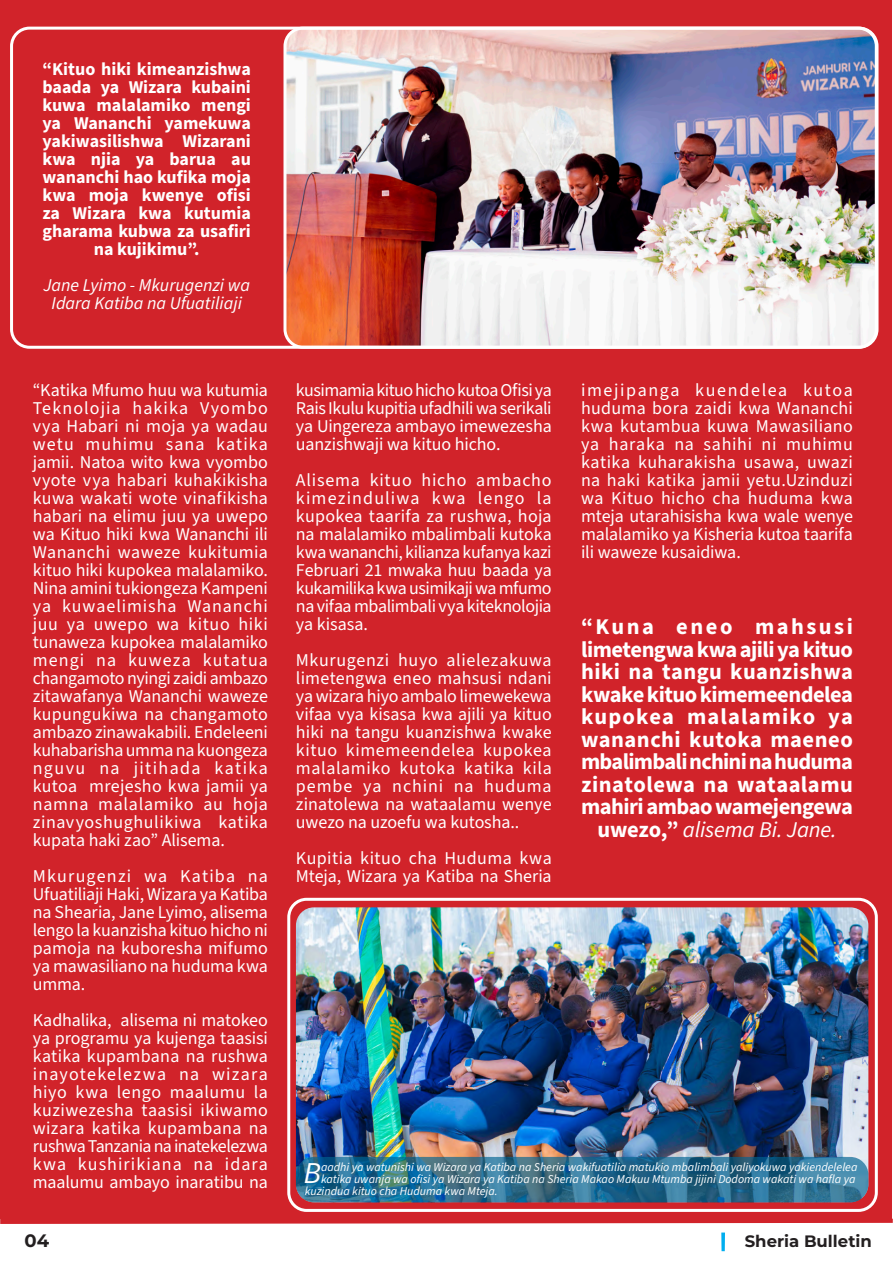
<style>
.page{position:relative;width:893px;height:1263px;background:#fff}
.page>*{position:absolute;margin:0;border:0;box-sizing:border-box;transform-origin:0 0}
.t1{font:italic 30.3px "Source Sans 3";color:#fff}
.MainText{font:700 22.5px/22.5px "Source Sans 3";letter-spacing:.015em;color:#fff;text-align:center}
.MainText-2{font:18px/18px "Source Sans 3";letter-spacing:-.005em;color:#fff;text-align:justify}
.t2{font:700 18px/18px "Source Sans 3";color:#fff;text-align:center}
.t3{font:italic 18px/18px "Source Sans 3";color:#fff;text-align:center}
.t4{font:700 18px "Montserrat";color:#231f20}
.t5{font:700 16.5px "Montserrat";color:#231f20}
.t6{font:italic 12px "Source Sans 3";color:#fff}
.s1{font-weight:400;font-style:italic}
</style>
<div class="page">
<svg style="left:721px;top:1232px;width:4px;height:19px"></svg>
<svg style="left:0;top:1219px;width:893px;height:5px;background:#d63c42"></svg>
<div style="left:1px;top:0;width:891px;height:1218px;background:#d1232a"></div>
<img style="left:287px;top:28px;width:589px;height:317px">
<div style="left:10px;top:27px;width:868px;height:322px;border:3px solid #fff;border-radius:18px"></div>
<div style="left:287px;top:898px;width:591px;height:314px;border:3px solid #fff;border-radius:18px"></div>
<img style="left:296px;top:907px;width:572px;height:295px">
<svg style="left:296px;top:1157px;width:572px;height:45px;background:#2c6e8f"></svg>
<p class="t2" style="left:43px;top:60px;width:210px">“Kituo hiki kimeanzishwa baada ya Wizara kubaini kuwa malalamiko mengi ya Wananchi yamekuwa yakiwasilishwa Wizarani kwa njia ya barua au wananchi hao kufika moja kwa moja kwenye ofisi za Wizara kwa kutumia gharama kubwa za usafiri na kujikimu”.</p>
<p class="t3" style="left:43px;top:276px;width:208px">Jane Lyimo - Mkurugenzi wa<br>Idara Katiba na Ufuatiliaji</p>
<p class="MainText-2" style="left:33px;top:381px;width:237px">“Katika Mfumo huu wa kutumia Teknolojia hakika Vyombo vya Habari ni moja ya wadau wetu muhimu sana katika jamii. Natoa wito kwa vyombo vyote vya habari kuhakikisha kuwa wakati wote vinafikisha habari na elimu juu ya uwepo wa Kituo hiki kwa Wananchi ili Wananchi waweze kukitumia kituo hiki kupokea malalamiko.<br>Nina amini tukiongeza Kampeni ya kuwaelimisha Wananchi juu ya uwepo wa kituo hiki tunaweza kupokea malalamiko mengi na kuweza kutatua changamoto nyingi zaidi ambazo zitawafanya Wananchi waweze kupungukiwa na changamoto ambazo zinawakabili. Endeleeni kuhabarisha umma na kuongeza nguvu na jitihada katika kutoa mrejesho kwa jamii ya namna malalamiko au hoja zinavyoshughulikiwa katika kupata haki zao” Alisema.</p>
<p class="MainText-2" style="left:33px;top:867px;width:237px">Mkurugenzi wa Katiba na Ufuatiliaji Haki, Wizara ya Katiba na Shearia, Jane Lyimo, alisema lengo la kuanzisha kituo hicho ni pamoja na kuboresha mifumo ya mawasiliano na huduma kwa umma.</p>
<p class="MainText-2" style="left:33px;top:1011px;width:237px">Kadhalika, alisema ni matokeo ya programu ya kujenga taasisi katika kupambana na rushwa inayotekelezwa na wizara hiyo kwa lengo maalumu la kuziwezesha taasisi ikiwamo wizara katika kupambana na rushwa Tanzania na inatekelezwa kwa kushirikiana na idara maalumu ambayo inaratibu na</p>
<p class="MainText-2" style="left:296px;top:381px;width:257px">kusimamia kituo hicho kutoa Ofisi ya Rais Ikulu kupitia ufadhili wa serikali ya Uingereza ambayo imewezesha uanzishwaji wa kituo hicho.</p>
<p class="MainText-2" style="left:296px;top:471px;width:257px">Alisema kituo hicho ambacho kimezinduliwa kwa lengo la kupokea taarifa za rushwa, hoja na malalamiko mbalimbali kutoka kwa wananchi, kilianza kufanya kazi Februari 21 mwaka huu baada ya kukamilika kwa usimikaji wa mfumo na vifaa mbalimbali vya kiteknolojia ya kisasa.</p>
<p class="MainText-2" style="left:296px;top:651px;width:257px">Mkurugenzi huyo alielezakuwa limetengwa eneo mahsusi ndani ya wizara hiyo ambalo limewekewa vifaa vya kisasa kwa ajili ya kituo hiki na tangu kuanzishwa kwake kituo kimemeendelea kupokea malalamiko kutoka katika kila pembe ya nchini na huduma zinatolewa na wataalamu wenye uwezo na uzoefu wa kutosha..</p>
<p class="MainText-2" style="left:296px;top:849px;width:257px">Kupitia kituo cha Huduma kwa<br>Mteja, Wizara ya Katiba na Sheria</p>
<p class="MainText-2" style="left:581px;top:381px;width:273px">imejipanga kuendelea kutoa huduma bora zaidi kwa Wananchi kwa kutambua kuwa Mawasiliano ya haraka na sahihi ni muhimu katika kuharakisha usawa, uwazi na haki katika jamii yetu.Uzinduzi wa Kituo hicho cha huduma kwa mteja utarahisisha kwa wale wenye malalamiko ya Kisheria kutoa taarifa ili waweze kusaidiwa.</p>
<p class="MainText" style="left:581px;top:615px;width:273px">“Kuna eneo mahsusi limetengwa kwa ajili ya kituo hiki na tangu kuanzishwa kwake kituo kimemeendelea kupokea malalamiko ya wananchi kutoka maeneo mbalimbali nchini na huduma zinatolewa na wataalamu mahiri ambao wamejengewa uwezo,” <span class="s1">alisema Bi. Jane.</span></p>
<p class="t1" style="left:304px;top:1154px;width:19px">B</p>
<p class="t6" style="left:321px;top:1160px;width:538px">aadhi ya watunishi wa Wizara ya Katiba na Sheria wakifuatilia matukio mbalimbali yaliyokuwa yakiendelelea</p>
<p class="t6" style="left:321px;top:1172px;width:536px">katika uwanja wa ofisi ya Wizara ya Katiba na Sheria Makao Makuu Mtumba jijini Dodoma wakati wa hafla ya</p>
<p class="t6" style="left:305px;top:1184px;width:194px">kuzindua kituo cha Huduma kwa Mteja.</p>
<p class="t4" style="left:24px;top:1228px;width:26px">04</p>
<p class="t5" style="left:745px;top:1229px;width:129px">Sheria Bulletin</p>
</div>
